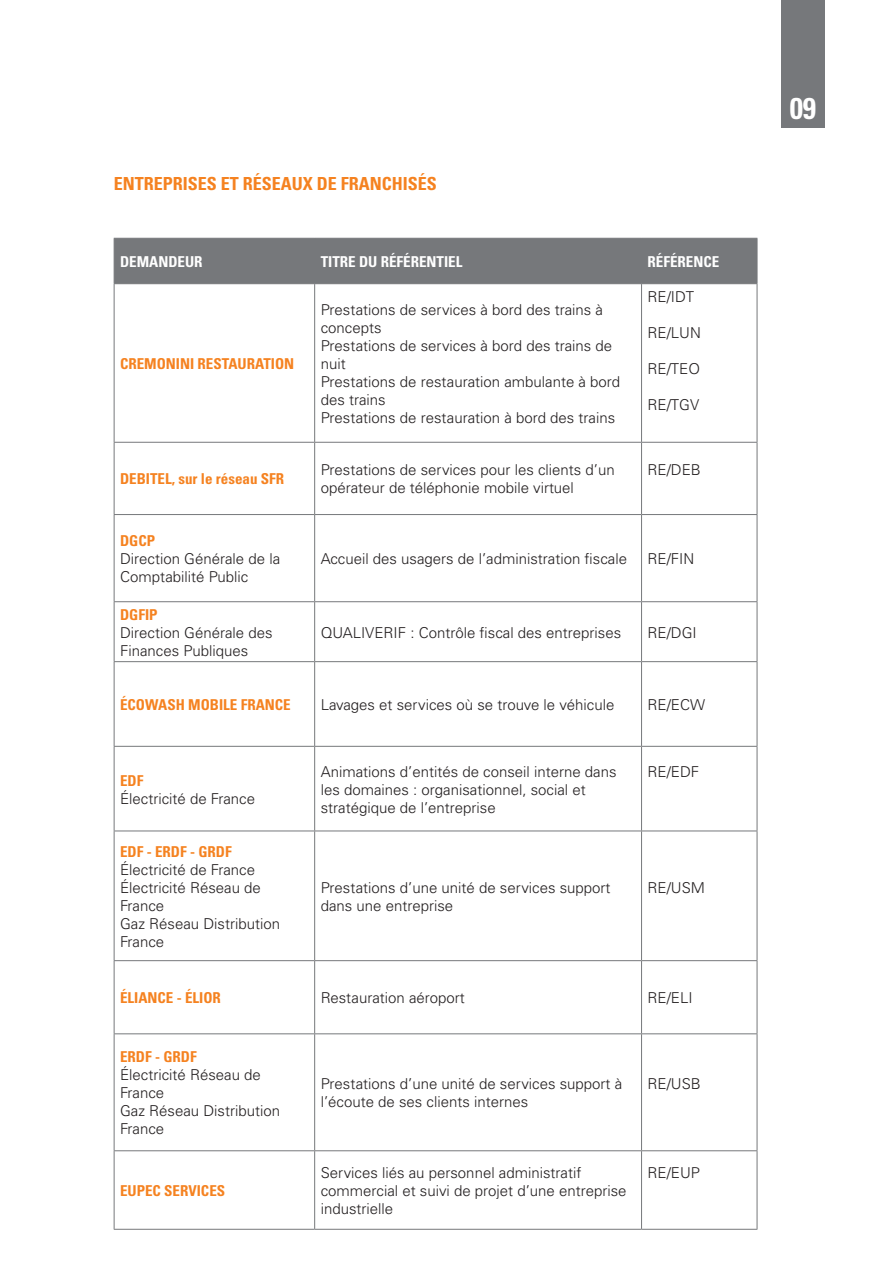
<style>
.page{position:relative;width:893px;height:1263px;background:#fff}
.page>*{position:absolute;margin:0;border:0;box-sizing:border-box;transform-origin:0 0}
.t1{font:700 condensed 30px "Univers";color:#fff}
.t2{font:700 condensed 18px "Univers";color:#f58220}
.t3{font:300 15px/18px "Univers";color:#231f20}
.t4{font:700 condensed 15px "Univers";color:#f58220}
.t5{font:700 condensed 15px "Univers";color:#fff}
</style>
<div class="page">
<div style="left:781px;top:0;width:44px;height:128px;background:#76787b"></div>
<div style="left:115px;top:239px;width:642px;height:44px;background:#76787b"></div>
<hr style="left:314px;top:239px;width:1px;height:44px;background:#76787b">
<hr style="left:641px;top:239px;width:1px;height:44px;background:#76787b">
<hr style="left:114px;top:238px;width:201px;height:1px;background:#76787b">
<hr style="left:114px;top:239px;width:1px;height:44px;background:#76787b">
<hr style="left:315px;top:238px;width:326px;height:1px;background:#76787b">
<hr style="left:641px;top:238px;width:116px;height:1px;background:#76787b">
<hr style="left:757px;top:239px;width:1px;height:44px;background:#76787b">
<hr style="left:114px;top:283px;width:201px;height:1px;background:#76787b">
<hr style="left:314px;top:284px;width:1px;height:158px;background:#76787b">
<hr style="left:314px;top:443px;width:1px;height:71px;background:#76787b">
<hr style="left:314px;top:515px;width:1px;height:86px;background:#76787b">
<hr style="left:314px;top:602px;width:1px;height:59px;background:#76787b">
<hr style="left:314px;top:662px;width:1px;height:84px;background:#76787b">
<hr style="left:314px;top:747px;width:1px;height:83px;background:#76787b">
<hr style="left:314px;top:831px;width:1px;height:129px;background:#76787b">
<hr style="left:314px;top:961px;width:1px;height:72px;background:#76787b">
<hr style="left:314px;top:1034px;width:1px;height:116px;background:#76787b">
<hr style="left:314px;top:1151px;width:1px;height:78px;background:#76787b">
<hr style="left:641px;top:284px;width:1px;height:158px;background:#76787b">
<hr style="left:641px;top:443px;width:1px;height:71px;background:#76787b">
<hr style="left:641px;top:515px;width:1px;height:86px;background:#76787b">
<hr style="left:641px;top:602px;width:1px;height:59px;background:#76787b">
<hr style="left:641px;top:662px;width:1px;height:84px;background:#76787b">
<hr style="left:641px;top:747px;width:1px;height:83px;background:#76787b">
<hr style="left:641px;top:831px;width:1px;height:129px;background:#76787b">
<hr style="left:641px;top:961px;width:1px;height:72px;background:#76787b">
<hr style="left:641px;top:1034px;width:1px;height:116px;background:#76787b">
<hr style="left:641px;top:1151px;width:1px;height:78px;background:#76787b">
<hr style="left:114px;top:1229px;width:201px;height:1px;background:#76787b">
<hr style="left:641px;top:1229px;width:116px;height:1px;background:#76787b">
<hr style="left:114px;top:284px;width:1px;height:158px;background:#76787b">
<hr style="left:757px;top:284px;width:1px;height:158px;background:#76787b">
<hr style="left:114px;top:442px;width:201px;height:1px;background:#76787b">
<hr style="left:114px;top:443px;width:1px;height:71px;background:#76787b">
<hr style="left:315px;top:442px;width:326px;height:1px;background:#76787b">
<hr style="left:641px;top:442px;width:116px;height:1px;background:#76787b">
<hr style="left:757px;top:443px;width:1px;height:71px;background:#76787b">
<hr style="left:114px;top:514px;width:201px;height:1px;background:#76787b">
<hr style="left:114px;top:515px;width:1px;height:86px;background:#76787b">
<hr style="left:315px;top:514px;width:326px;height:1px;background:#76787b">
<hr style="left:641px;top:514px;width:116px;height:1px;background:#76787b">
<hr style="left:757px;top:515px;width:1px;height:86px;background:#76787b">
<hr style="left:114px;top:601px;width:201px;height:1px;background:#76787b">
<hr style="left:114px;top:602px;width:1px;height:59px;background:#76787b">
<hr style="left:315px;top:601px;width:326px;height:1px;background:#76787b">
<hr style="left:641px;top:601px;width:116px;height:1px;background:#76787b">
<hr style="left:757px;top:602px;width:1px;height:59px;background:#76787b">
<hr style="left:114px;top:661px;width:201px;height:1px;background:#76787b">
<hr style="left:114px;top:662px;width:1px;height:84px;background:#76787b">
<hr style="left:315px;top:661px;width:326px;height:1px;background:#76787b">
<hr style="left:641px;top:661px;width:116px;height:1px;background:#76787b">
<hr style="left:757px;top:662px;width:1px;height:84px;background:#76787b">
<hr style="left:114px;top:746px;width:201px;height:1px;background:#76787b">
<hr style="left:114px;top:747px;width:1px;height:83px;background:#76787b">
<hr style="left:315px;top:746px;width:326px;height:1px;background:#76787b">
<hr style="left:641px;top:746px;width:116px;height:1px;background:#76787b">
<hr style="left:757px;top:747px;width:1px;height:83px;background:#76787b">
<hr style="left:114px;top:830px;width:201px;height:1px;background:#76787b">
<hr style="left:114px;top:831px;width:1px;height:129px;background:#76787b">
<hr style="left:315px;top:830px;width:326px;height:1px;background:#76787b">
<hr style="left:641px;top:830px;width:116px;height:1px;background:#76787b">
<hr style="left:757px;top:831px;width:1px;height:129px;background:#76787b">
<hr style="left:114px;top:960px;width:201px;height:1px;background:#76787b">
<hr style="left:114px;top:961px;width:1px;height:72px;background:#76787b">
<hr style="left:315px;top:960px;width:326px;height:1px;background:#76787b">
<hr style="left:641px;top:960px;width:116px;height:1px;background:#76787b">
<hr style="left:757px;top:961px;width:1px;height:72px;background:#76787b">
<hr style="left:114px;top:1034px;width:1px;height:116px;background:#76787b">
<hr style="left:757px;top:1034px;width:1px;height:116px;background:#76787b">
<hr style="left:315px;top:283px;width:326px;height:1px;background:#76787b">
<hr style="left:114px;top:1150px;width:201px;height:1px;background:#76787b">
<hr style="left:315px;top:1150px;width:326px;height:1px;background:#76787b">
<hr style="left:641px;top:1150px;width:116px;height:1px;background:#76787b">
<hr style="left:641px;top:283px;width:116px;height:1px;background:#76787b">
<hr style="left:114px;top:1033px;width:201px;height:1px;background:#76787b">
<hr style="left:315px;top:1033px;width:326px;height:1px;background:#76787b">
<hr style="left:641px;top:1033px;width:116px;height:1px;background:#76787b">
<hr style="left:114px;top:1151px;width:1px;height:78px;background:#76787b">
<hr style="left:315px;top:1229px;width:326px;height:1px;background:#76787b">
<hr style="left:757px;top:1151px;width:1px;height:78px;background:#76787b">
<p class="t2" style="left:114px;top:173px;width:325px">ENTREPRISES ET RÉSEAUX DE FRANCHISÉS</p>
<p class="t5" style="left:120px;top:252px;width:84px">DEMANDEUR</p>
<p class="t5" style="left:321px;top:252px;width:143px">TITRE DU RÉFÉRENTIEL</p>
<p class="t5" style="left:648px;top:252px;width:73px">RÉFÉRENCE</p>
<p class="t4" style="left:120px;top:354px;width:176px">CREMONINI RESTAURATION</p>
<p class="t3" style="left:321px;top:301px;width:301px">Prestations de services à bord des trains à concepts<br>Prestations de services à bord des trains de nuit<br>Prestations de restauration ambulante à bord des trains<br>Prestations de restauration à bord des trains</p>
<p class="t3" style="left:648px;top:287px;width:48px">RE/IDT</p>
<p class="t3" style="left:648px;top:323px;width:55px">RE/LUN</p>
<p class="t3" style="left:648px;top:359px;width:54px">RE/TEO</p>
<p class="t3" style="left:648px;top:395px;width:53px">RE/TGV</p>
<p class="t4" style="left:120px;top:470px;width:9px">DEBITEL</p>
<p class="t4" style="left:172px;top:470px;width:98px">, SUR LE RÉSEAU SFR</p>
<p class="t3" style="left:321px;top:461px;width:296px">Prestations de services pour les clients d’un opérateur de téléphonie mobile virtuel</p>
<p class="t3" style="left:648px;top:461px;width:55px">RE/DEB</p>
<p class="t4" style="left:120px;top:531px;width:28px">DGCP</p>
<p class="t3" style="left:120px;top:550px;width:162px">Direction Générale de la<br>Comptabilité Public</p>
<p class="t3" style="left:321px;top:550px;width:308px">Accueil des usagers de l’administration fiscale</p>
<p class="t3" style="left:648px;top:550px;width:48px">RE/FIN</p>
<p class="t4" style="left:120px;top:605px;width:26px">DGFIP</p>
<p class="t3" style="left:120px;top:623px;width:154px">Direction Générale des<br>Finances Publiques</p>
<p class="t3" style="left:321px;top:623px;width:302px">QUALIVERIF : Contrôle fiscal des entreprises</p>
<p class="t3" style="left:648px;top:623px;width:51px">RE/DGI</p>
<p class="t4" style="left:120px;top:695px;width:172px">ÉCOWASH MOBILE FRANCE</p>
<p class="t3" style="left:321px;top:696px;width:295px">Lavages et services où se trouve le véhicule</p>
<p class="t3" style="left:648px;top:696px;width:59px">RE/ECW</p>
<p class="t4" style="left:120px;top:771px;width:9px">EDF</p>
<p class="t3" style="left:120px;top:789px;width:137px">électricité de France</p>
<p class="t4" style="left:120px;top:842px;width:9px">EDF</p>
<p class="t4" style="left:147px;top:842px;width:17px">- ERDF</p>
<p class="t4" style="left:190px;top:842px;width:27px">- GRDF</p>
<p class="t3" style="left:120px;top:860px;width:162px">électricité de France électricité Réseau de<br>France<br>Gaz Réseau Distribution<br>France</p>
<p class="t3" style="left:321px;top:762px;width:297px">Animations d’entités de conseil interne dans les domaines : organisationnel, social et stratégique de l’entreprise</p>
<p class="t3" style="left:648px;top:762px;width:53px">RE/EDF</p>
<p class="t3" style="left:321px;top:878px;width:291px">Prestations d’une unité de services support dans une entreprise</p>
<p class="t3" style="left:648px;top:878px;width:59px">RE/USM</p>
<p class="t4" style="left:120px;top:989px;width:102px">ÉLIANCE - ÉLIOR</p>
<p class="t3" style="left:321px;top:989px;width:146px">Restauration aéroport</p>
<p class="t3" style="left:648px;top:989px;width:47px">RE/ELI</p>
<p class="t4" style="left:120px;top:1048px;width:9px">ERDF</p>
<p class="t4" style="left:155px;top:1048px;width:27px">- GRDF</p>
<p class="t3" style="left:120px;top:1066px;width:162px">électricité Réseau de<br>France<br>Gaz Réseau Distribution<br>France</p>
<p class="t4" style="left:120px;top:1181px;width:107px">EUPEC SERVICES</p>
<p class="t3" style="left:321px;top:1075px;width:303px">Prestations d’une unité de services support à l’écoute de ses clients internes</p>
<p class="t3" style="left:648px;top:1075px;width:55px">RE/USB</p>
<p class="t3" style="left:321px;top:1164px;width:307px">Services liés au personnel administratif commercial et suivi de projet d’une entreprise industrielle</p>
<p class="t3" style="left:648px;top:1164px;width:54px">RE/EUP</p>
<h1 class="t1" style="left:790px;top:90px;width:28px">09</h1>
</div>
